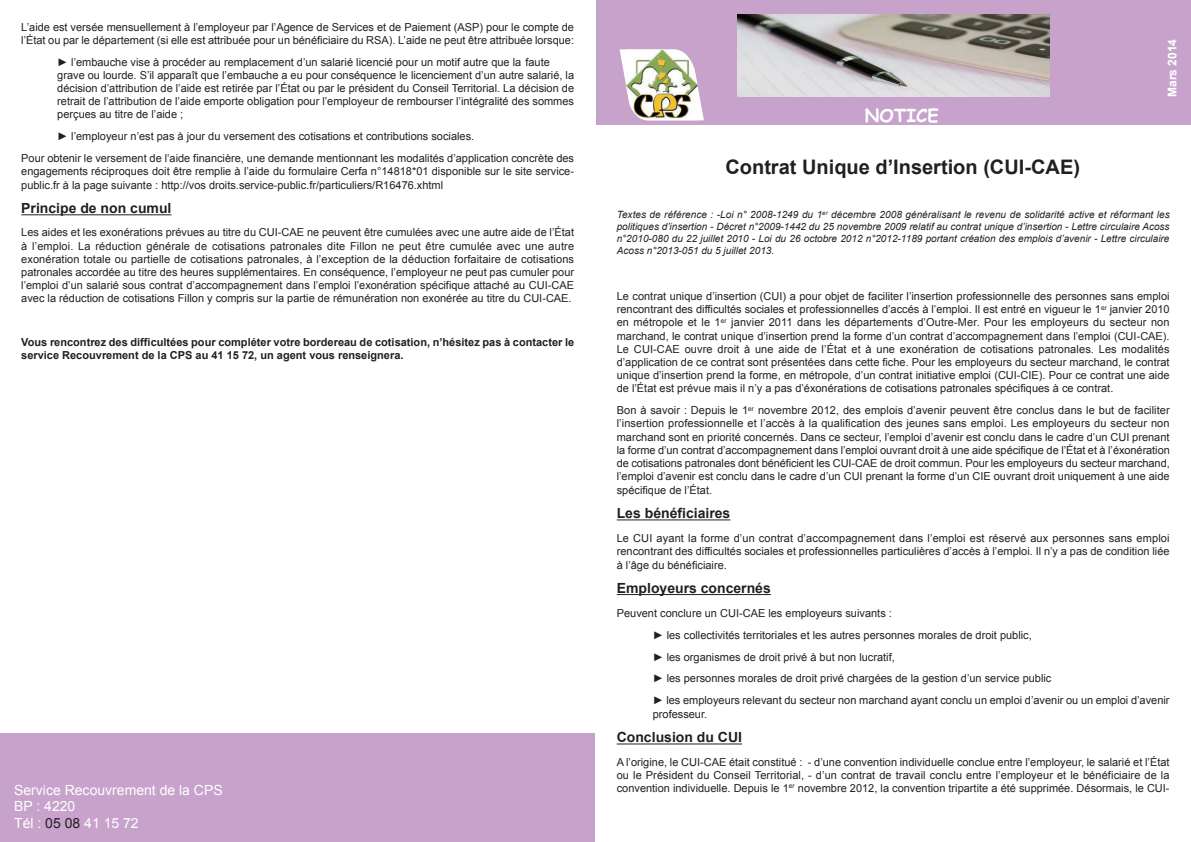
<style>
.page{position:relative;width:1191px;height:842px;background:#fff}
.page>*{position:absolute;margin:0;border:0;box-sizing:border-box;transform-origin:0 0}
.t1{font:700 20px "Arial";color:#231f20}
.t2{font:700 18px "Comic Sans MS";color:#fff}
.t3{font:700 14px "Arial";color:#231f20}
.t4{font:14px/16.8px "Arial";color:#fff}
.t5{font:700 12px "Arial";color:#fff}
.t6{font:11px/13.2px "Arial";color:#231f20}
.t7{font:700 11px/13.2px "Arial";color:#231f20}
.t8{font:italic 10px/12px "Arial";color:#231f20;text-align:justify}
.s1{color:#231f20}
</style>
<div class="page">
<div style="left:0;top:733px;width:594px;height:109px;background:#c7a3cc"></div>
<hr style="left:21px;top:214px;width:150px;height:1px;background:#231f20">
<div style="left:596px;top:0;width:595px;height:125px;background:#c7a3cc"></div>
<img style="left:737px;top:14px;width:312px;height:82px">
<hr style="left:617px;top:519px;width:113px;height:1px;background:#231f20">
<hr style="left:617px;top:594px;width:154px;height:1px;background:#231f20">
<hr style="left:617px;top:743px;width:125px;height:1px;background:#231f20">
<svg style="left:619px;top:49px;width:85px;height:71px"></svg>
<img style="left:626px;top:49px;width:71px;height:71px">
<p class="t6" style="left:21px;top:20px;width:554px">L’aide est versée mensuellement à l’employeur par l’Agence de Services et de Paiement (ASP) pour le compte de l’État ou par le département (si elle est attribuée pour un bénéficiaire du RSA). L’aide ne peut être attribuée lorsque:</p>
<p class="t6" style="left:57px;top:55px;width:518px">► l’embauche vise à procéder au remplacement d’un salarié licencié pour un motif autre que la faute grave ou lourde. S’il apparaît que l’embauche a eu pour conséquence le licenciement d’un autre salarié, la décision d’attribution de l’aide est retirée par l’État ou par le président du Conseil Territorial. La décision de retrait de l’attribution de l’aide emporte obligation pour l’employeur de rembourser l’intégralité des sommes perçues au titre de l’aide ;</p>
<p class="t6" style="left:21px;top:125px;width:554px;line-height:21.7px;text-indent:36px">► l’employeur n’est pas à jour du versement des cotisations et contributions sociales.<br>Pour obtenir le versement de l’aide financière, une demande mentionnant les modalités d’application concrète des</p>
<p class="t6" style="left:21px;top:164px;width:554px;line-height:13.9px">engagements réciproques doit être remplie à l’aide du formulaire Cerfa n°14818*01 disponible sur le site service&shy;public.fr à la page suivante : http://vos droits.service-public.fr/particuliers/R16476.xhtml</p>
<p class="t3" style="left:21px;top:201px;width:152px">Principe de non cumul</p>
<p class="t6" style="left:21px;top:226px;width:554px;text-align:justify">Les aides et les exonérations prévues au titre du CUI-CAE ne peuvent être cumulées avec une autre aide de l’État à l’emploi. La réduction générale de cotisations patronales dite Fillon ne peut être cumulée avec une autre exonération totale ou partielle de cotisations patronales, à l’exception de la déduction forfaitaire de cotisations patronales accordée au titre des heures supplémentaires. En conséquence, l’employeur ne peut pas cumuler pour l’emploi d’un salarié sous contrat d’accompagnement dans l’emploi l’exonération spécifique attaché au CUI-CAE avec la réduction de cotisations Fillon y compris sur la partie de rémunération non exonérée au titre du CUI-CAE.</p>
<p class="t7" style="left:21px;top:335px;width:554px">Vous rencontrez des difficultées pour compléter votre bordereau de cotisation, n’hésitez pas à contacter le service Recouvrement de la CPS au 41 15 72, un agent vous renseignera.</p>
<p class="t4" style="left:14px;top:781px;width:210px">Service Recouvrement de la CPS<br>BP : 4220<br>Tél : <span class="s1">05 08</span> 41 15 72</p>
<h2 class="t2" style="left:865px;top:102px;width:75px">NOTICE</h2>
<p class="t5" style="left:1165px;top:97px;width:60px;rotate:-90deg">Mars 2014</p>
<h1 class="t1" style="left:725px;top:156px;width:356px">Contrat Unique d’Insertion (CUI-CAE)</h1>
<p class="t8" style="left:617px;top:208px;width:554px">Textes de référence : -Loi n° 2008-1249 du 1<sup>er</sup> décembre 2008 généralisant le revenu de solidarité active et réformant les politiques d’insertion - Décret n°2009-1442 du 25 novembre 2009 relatif au contrat unique d’insertion - Lettre circulaire Acoss n°2010-080 du 22 juillet 2010 - Loi du 26 octobre 2012 n°2012-1189 portant création des emplois d’avenir - Lettre circulaire Acoss n°2013-051 du 5 juillet 2013.</p>
<p class="t6" style="left:617px;top:290px;width:554px;text-align:justify">Le contrat unique d’insertion (CUI) a pour objet de faciliter l’insertion professionnelle des personnes sans emploi rencontrant des difficultés sociales et professionnelles d’accés à l’emploi. Il est entré en vigueur le 1<sup>er</sup> janvier 2010 en métropole et le 1<sup>er</sup> janvier 2011 dans les départements d’Outre-Mer. Pour les employeurs du secteur non marchand, le contrat unique d’insertion prend la forme d’un contrat d’accompagnement dans l’emploi (CUI-CAE).<br>Le CUI-CAE ouvre droit à une aide de l’État et à une exonération de cotisations patronales. Les modalités d’application de ce contrat sont présentées dans cette fiche. Pour les employeurs du secteur marchand, le contrat unique d’insertion prend la forme, en métropole, d’un contrat initiative emploi (CUI-CIE). Pour ce contrat une aide de l’État est prévue mais il n’y a pas d’éxonérations de cotisations patronales spécifiques à ce contrat.</p>
<p class="t6" style="left:617px;top:404px;width:554px;text-align:justify">Bon à savoir : Depuis le 1<sup>er</sup> novembre 2012, des emplois d’avenir peuvent être conclus dans le but de faciliter l’insertion professionnelle et l’accès à la qualification des jeunes sans emploi. Les employeurs du secteur non marchand sont en priorité concernés. Dans ce secteur, l’emploi d’avenir est conclu dans le cadre d’un CUI prenant la forme d’un contrat d’accompagnement dans l’emploi ouvrant droit à une aide spécifique de l’État et à l’éxonération de cotisations patronales dont bénéficient les CUI-CAE de droit commun. Pour les employeurs du secteur marchand, l’emploi d’avenir est conclu dans le cadre d’un CUI prenant la forme d’un CIE ouvrant droit uniquement à une aide spécifique de l’État.</p>
<p class="t3" style="left:617px;top:506px;width:115px">Les bénéficiaires</p>
<p class="t6" style="left:617px;top:531px;width:554px;line-height:13.6px;text-align:justify">Le CUI ayant la forme d’un contrat d’accompagnement dans l’emploi est réservé aux personnes sans emploi rencontrant des difficultés sociales et professionnelles particulières d’accès à l’emploi. Il n’y a pas de condition liée à l’âge du bénéficiaire.</p>
<p class="t3" style="left:617px;top:580px;width:156px">Employeurs concernés</p>
<p class="t6" style="left:653px;top:602px;width:518px;line-height:21.8px;text-indent:-36px">Peuvent conclure un CUI-CAE les employeurs suivants :<br>► les collectivités territoriales et les autres personnes morales de droit public,<br>► les organismes de droit privé à but non lucratif,<br>► les personnes morales de droit privé chargées de la gestion d’un service public<br>► les employeurs relevant du secteur non marchand ayant conclu un emploi d’avenir ou un emploi d’avenir</p>
<p class="t6" style="left:653px;top:708px;width:56px">professeur.</p>
<p class="t3" style="left:617px;top:730px;width:127px">Conclusion du CUI</p>
<p class="t6" style="left:617px;top:755px;width:554px;text-align:justify">A l’origine, le CUI-CAE était constitué : - d’une convention individuelle conclue entre l’employeur, le salarié et l’État ou le Président du Conseil Territorial, - d’un contrat de travail conclu entre l’employeur et le bénéficiaire de la convention individuelle. Depuis le 1<sup>er</sup> novembre 2012, la convention tripartite a été supprimée. Désormais, le CUI-</p>
</div>
